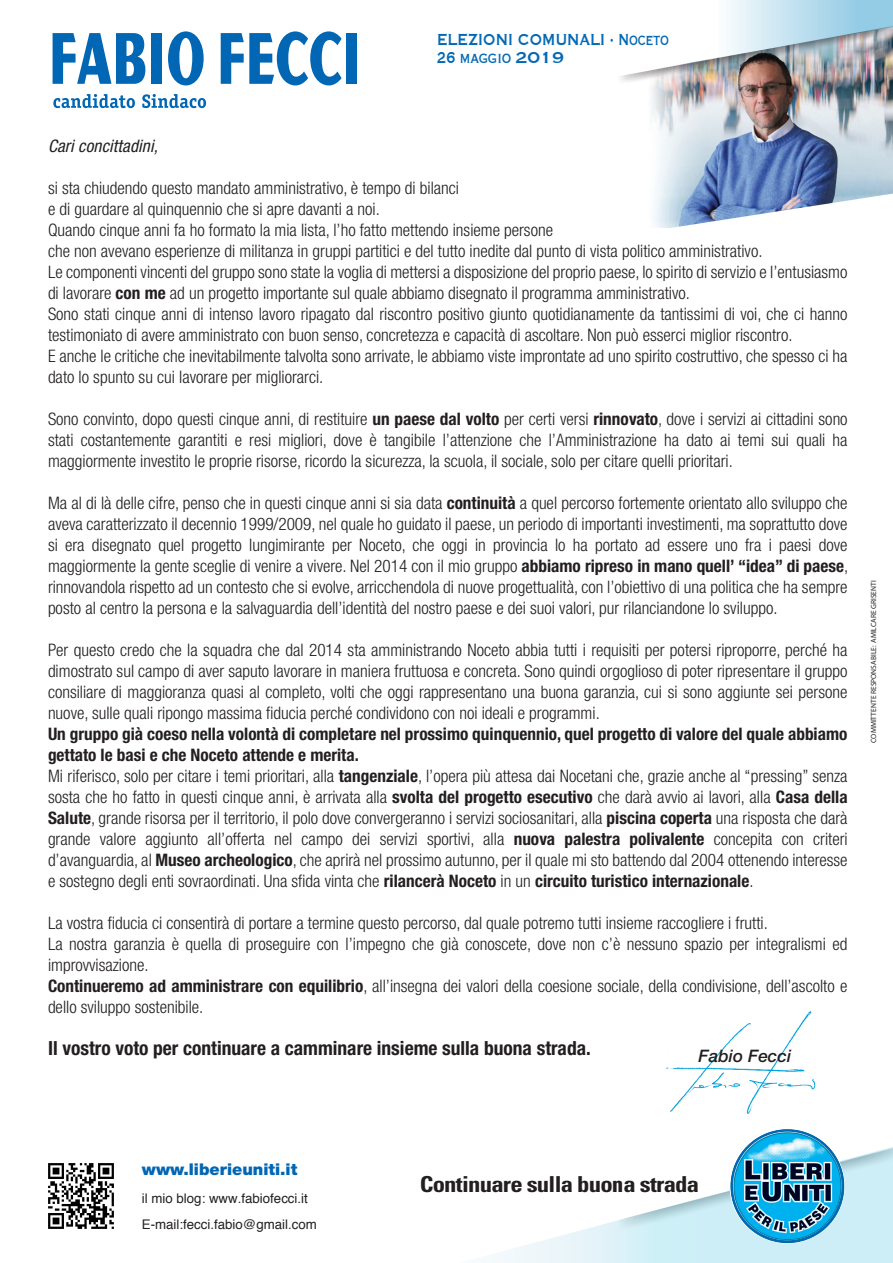
<style>
.page{position:relative;width:893px;height:1263px;background:#fff}
.page>*{position:absolute;margin:0;border:0;box-sizing:border-box;transform-origin:0 0}
.t1{font:700 condensed 22.05px "Univers LT Std";letter-spacing:-.03em;color:#231f20;scale:1.13 1}
.t2{font:20.85px/17.9px "Copperplate";letter-spacing:-.025em;color:#0469b5;scale:.8 1}
.t3{font:700 condensed 19.5px "Helvetica Neue LT Std";color:#231f20}
.t4{font:300 condensed 17.25px/21px "Helvetica Neue LT Std";color:#231f20}
.t5{font:italic condensed 17.25px "Helvetica Neue LT Std";letter-spacing:.01em;color:#231f20}
.t6{font:italic 500 17.25px "Helvetica Neue LT Std";color:#231f20}
.t7{font:900 16.2px "Helvetica Neue LT Std";color:#0166b3}
.t8{font:13.2px "Helvetica";color:#231f20}
.t9{font:7.5px "Myriad";color:#231f20}
.s1{font-weight:700}
</style>
<div class="page">
<img style="left:651px;top:98px;width:242px;height:94px">
<img style="left:666px;top:1011px;width:150px;height:103px">
<svg style="left:53px;top:33px;width:92px;height:51px"></svg>
<div style="left:152px;top:33px;width:10px;height:51px;background:#0166b3"></div>
<svg style="left:168px;top:31px;width:36px;height:54px"></svg>
<svg style="left:221px;top:31px;width:121px;height:54px"></svg>
<div style="left:346px;top:33px;width:11px;height:51px;background:#0166b3"></div>
<svg style="left:53px;top:94px;width:82px;height:14px"></svg>
<svg style="left:142px;top:94px;width:64px;height:14px"></svg>
<img style="left:48px;top:1163px;width:66px;height:66px">
<svg style="left:653px;top:192px;width:240px;height:36px"></svg>
<img style="left:620px;top:0;width:273px;height:98px">
<svg style="left:493px;top:1147px;width:400px;height:116px"></svg>
<img style="left:727px;top:1129px;width:119px;height:116px">
<div style="left:731px;top:1129px;width:113px;height:113px;border:2px solid #0168b4;border-radius:50%"></div>
<p class="t2" style="left:437px;top:29px;width:292px">ELEZIONI COMUNALI · Noceto<br>26 maggio 2019</p>
<p class="t5" style="left:48px;top:136px;width:111px">Cari concittadini,</p>
<p class="t4" style="left:48px;top:177px;width:801px">si sta chiudendo questo mandato amministrativo, è tempo di bilanci<br>e di guardare al quinquennio che si apre davanti a noi.<br>Quando cinque anni fa ho formato la mia lista, l’ho fatto mettendo insieme persone<br>che non avevano esperienze di militanza in gruppi partitici e del tutto inedite dal punto di vista politico amministrativo.<br>Le componenti vincenti del gruppo sono state la voglia di mettersi a disposizione del proprio paese, lo spirito di servizio e l’entusiasmo di lavorare <span class="s1">con me</span> ad un progetto importante sul quale abbiamo disegnato il programma amministrativo.<br>Sono stati cinque anni di intenso lavoro ripagato dal riscontro positivo giunto quotidianamente da tantissimi di voi, che ci hanno testimoniato di avere amministrato con buon senso, concretezza e capacità di ascoltare. Non può esserci miglior riscontro.<br>E anche le critiche che inevitabilmente talvolta sono arrivate, le abbiamo viste improntate ad uno spirito costruttivo, che spesso ci ha dato lo spunto su cui lavorare per migliorarci.</p>
<p class="t4" style="left:48px;top:408px;width:801px;text-align:justify">Sono convinto, dopo questi cinque anni, di restituire <span class="s1">un paese dal volto</span> per certi versi <span class="s1">rinnovato</span>, dove i servizi ai cittadini sono stati costantemente garantiti e resi migliori, dove è tangibile l’attenzione che l’Amministrazione ha dato ai temi sui quali ha maggiormente investito le proprie risorse, ricordo la sicurezza, la scuola, il sociale, solo per citare quelli prioritari.</p>
<p class="t4" style="left:48px;top:492px;width:802px;text-align:justify">Ma al di là delle cifre, penso che in questi cinque anni si sia data <span class="s1">continuità</span> a quel percorso fortemente orientato allo sviluppo che aveva caratterizzato il decennio 1999/2009, nel quale ho guidato il paese, un periodo di importanti investimenti, ma soprattutto dove si era disegnato quel progetto lungimirante per Noceto, che oggi in provincia lo ha portato ad essere uno fra i paesi dove maggiormente la gente sceglie di venire a vivere. Nel 2014 con il mio gruppo <span class="s1">abbiamo ripreso in mano quell’ “idea” di paese</span>, rinnovandola rispetto ad un contesto che si evolve, arricchendola di nuove progettualità, con l’obiettivo di una politica che ha sempre posto al centro la persona e la salvaguardia dell’identità del nostro paese e dei suoi valori, pur rilanciandone lo sviluppo.</p>
<p class="t4" style="left:48px;top:639px;width:801px;text-align:justify">Per questo credo che la squadra che dal 2014 sta amministrando Noceto abbia tutti i requisiti per potersi riproporre, perché ha dimostrato sul campo di aver saputo lavorare in maniera fruttuosa e concreta. Sono quindi orgoglioso di poter ripresentare il gruppo consiliare di maggioranza quasi al completo, volti che oggi rappresentano una buona garanzia, cui si sono aggiunte sei persone nuove, sulle quali ripongo massima fiducia perché condividono con noi ideali e programmi.</p>
<p class="t4" style="left:48px;top:723px;width:801px"><span class="s1">Un gruppo già coeso nella volontà di completare nel prossimo quinquennio, quel progetto di valore del quale abbiamo gettato le basi e che Noceto attende e merita.<br></span>Mi riferisco, solo per citare i temi prioritari, alla <span class="s1">tangenziale</span>, l’opera più attesa dai Nocetani che, grazie anche al “pressing” senza sosta che ho fatto in questi cinque anni, è arrivata alla <span class="s1">svolta del progetto esecutivo</span> che darà avvio ai lavori, alla <span class="s1">Casa della Salute</span>, grande risorsa per il territorio, il polo dove convergeranno i servizi sociosanitari, alla <span class="s1">piscina coperta</span> una risposta che darà grande valore aggiunto all’offerta nel campo dei servizi sportivi, alla <span class="s1">nuova palestra polivalente</span> concepita con criteri d’avanguardia, al <span class="s1">Museo archeologico</span>, che aprirà nel prossimo autunno, per il quale mi sto battendo dal 2004 ottenendo interesse e sostegno degli enti sovraordinati. Una sfida vinta che <span class="s1">rilancerà Noceto</span> in un <span class="s1">circuito turistico internazionale</span>.</p>
<p class="t4" style="left:48px;top:912px;width:801px">La vostra fiducia ci consentirà di portare a termine questo percorso, dal quale potremo tutti insieme raccogliere i frutti.<br>La nostra garanzia è quella di proseguire con l’impegno che già conoscete, dove non c’è nessuno spazio per integralismi ed improvvisazione.<br><span class="s1">Continueremo ad amministrare con equilibrio</span>, all’insegna dei valori della coesione sociale, della condivisione, dell’ascolto e dello sviluppo sostenibile.</p>
<p class="t3" style="left:48px;top:1036px;width:544px">Il vostro voto per continuare a camminare insieme sulla buona strada.</p>
<p class="t6" style="left:699px;top:1046px;width:94px">Fabio Fecci</p>
<p class="t9" style="left:870px;top:743px;width:164px;rotate:-90deg">COMMITTENTE RESPONSABILE: AMILCARE GRISENTI</p>
<p class="t7" style="left:142px;top:1160px;width:157px">www.liberieuniti.it</p>
<p class="t8" style="left:142px;top:1188px;width:167px">il mio blog: www.fabiofecci.it</p>
<p class="t8" style="left:142px;top:1214px;width:176px">E-mail:fecci.fabio@gmail.com</p>
<p class="t1" style="left:420px;top:1171px;width:249px">Continuare sulla buona strada</p>
</div>
